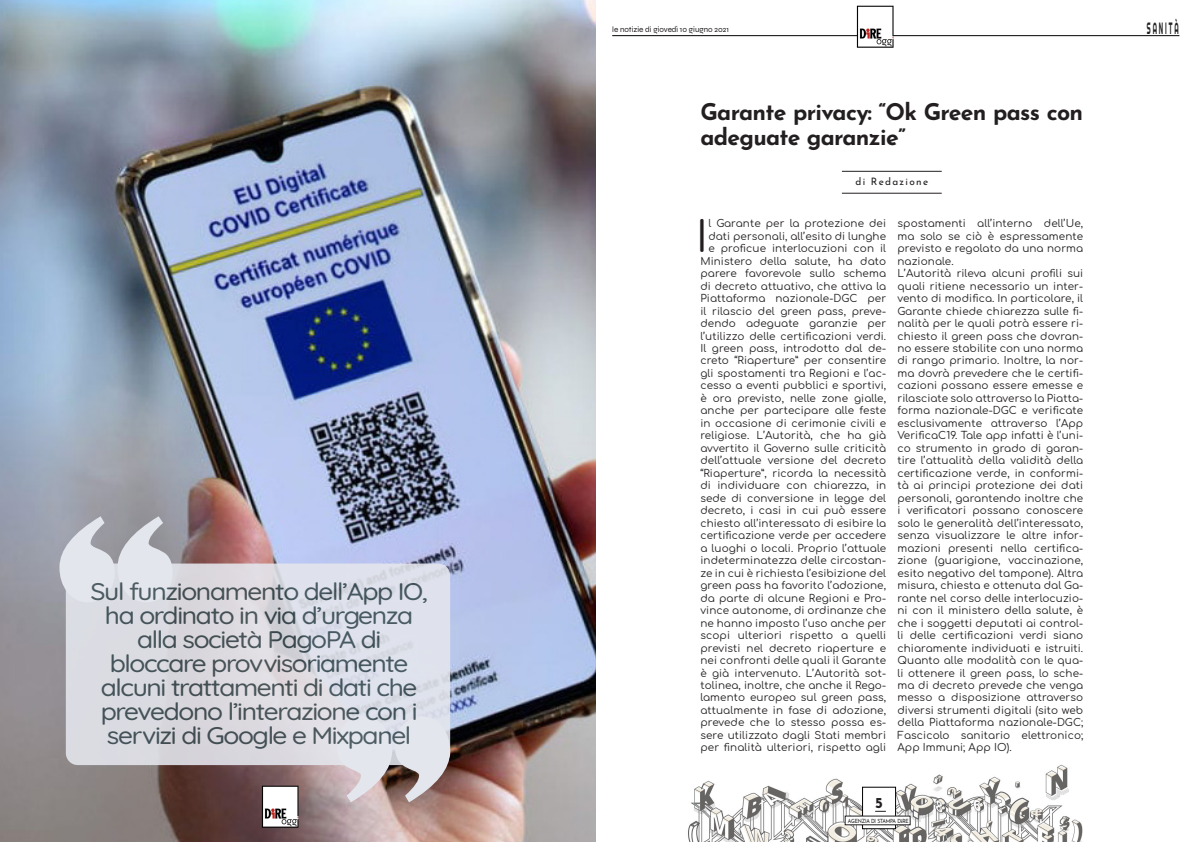
<style>
.page{position:relative;width:1191px;height:842px;background:#fff}
.page>*{position:absolute;margin:0;border:0;box-sizing:border-box;transform-origin:0 0}
.t1{font:42.4px "Comfortaa";color:#231f20}
.t2{font:300 24px/24px "Quicksand";letter-spacing:-.05em;color:#3c4e54;text-align:center;scale:1.1 1}
.t3{font:700 23px/25px "Josefin Sans";letter-spacing:-.03em;color:#231f20}
.t4{font:16.4px "Righteous";letter-spacing:.29em;color:#231f20;scale:.39 1}
.t5{font:700 15px "Josefin Sans";color:#231f20}
.t6{font:10.4px/12.5px "Comfortaa";letter-spacing:.01em;color:#231f20;text-align:justify}
.t7{font:10.2px "Josefin Sans";letter-spacing:.13em;color:#231f20}
.t8{font:8px "Syne";color:#231f20}
.t9{font:5.7px "Josefin Sans";letter-spacing:-.04em;color:#231f20;scale:.88 1}
.s1{font-weight:700}
</style>
<div class="page">
<img style="left:688px;top:764px;width:395px;height:78px">
<hr style="left:842px;top:193px;width:99px;height:1px;background:#231f20">
<hr style="left:842px;top:171px;width:99px;height:1px;background:#231f20">
<img style="left:0;top:0;width:595px;height:842px">
<svg style="left:59px;top:516px;width:114px;height:86px;background:#bbbcc3"></svg>
<svg style="left:337px;top:756px;width:113px;height:46px;background:#b09f9e"></svg>
<div style="left:66px;top:563px;width:384px;height:202px;background:#dbdce3;border-radius:12px"></div>
<hr style="left:612px;top:35px;width:567px;height:1px;background:#000">
<div style="left:862px;top:787px;width:34px;height:42px;background:#fff;border:1px solid #000"></div>
<div style="left:845px;top:816px;width:65px;height:9px;background:#fff"></div>
<img style="left:842px;top:5px;width:74px;height:42px">
<img style="left:247px;top:784px;width:73px;height:43px">
<h2 class="t2" style="left:90px;top:577px;width:308px">Sul funzionamento dell’App IO, ha ordinato in via d’urgenza alla società PagoPA di bloccare provvisoriamente alcuni trattamenti di dati che prevedono l’interazione con i servizi di Google e Mixpanel</h2>
<p class="t8" style="left:612px;top:24px;width:118px">le notizie di giovedì 10 giugno 2021</p>
<p class="t3" style="left:700px;top:97px;width:384px">Garante privacy: “Ok Green pass con adeguate garanzie”</p>
<p class="t7" style="left:855px;top:173px;width:74px">di Redazione</p>
<p class="t6" style="left:700px;top:216px;width:187px;text-align:right">l Garante per la protezione dei dati personali, all’esito di lunghe e proficue interlocuzioni con il Ministero della salute, ha dato parere favorevole sullo schema di decreto attuativo, che attiva la Piattaforma nazionale-DGC per il rilascio del green pass, preve&shy;dendo adeguate garanzie per l’utilizzo delle certificazioni verdi.<br>Il green pass, introdotto dal de&shy;creto “Riaperture” per consentire gli spostamenti tra Regioni e l’ac&shy;cesso a eventi pubblici e sportivi, è ora previsto, nelle zone gialle, anche per partecipare alle feste in occasione di cerimonie civili e religiose. L’Autorità, che ha già avvertito il Governo sulle criticità dell’attuale versione del decreto “Riaperture”, ricorda la necessità di individuare con chiarezza, in sede di conversione in legge del decreto, i casi in cui può essere chiesto all’interessato di esibire la certificazione verde per accedere a luoghi o locali. Proprio l’attuale indeterminatezza delle circostan&shy;ze in cui è richiesta l’esibizione del green pass ha favorito l’adozione, da parte di alcune Regioni e Pro&shy;vince autonome, di ordinanze che ne hanno imposto l’uso anche per scopi ulteriori rispetto a quelli previsti nel decreto riaperture e nei confronti delle quali il Garante è già intervenuto. L’Autorità sot&shy;tolinea, inoltre, che anche il Rego&shy;lamento europeo sul green pass, attualmente in fase di adozione, prevede che lo stesso possa es&shy;sere utilizzato dagli Stati membri per finalità ulteriori, rispetto agli</p>
<p class="t6" style="left:897px;top:216px;width:187px">spostamenti all’interno dell’Ue, ma solo se ciò è espressamente previsto e regolato da una norma nazionale.</p>
<p class="t1" style="left:696px;top:199px;width:13px">I</p>
<p class="t6" style="left:897px;top:266px;width:187px">L’Autorità rileva alcuni profili sui quali ritiene necessario un inter&shy;vento di modifica. In particolare, il Garante chiede chiarezza sulle fi&shy;nalità per le quali potrà essere ri&shy;chiesto il green pass che dovran&shy;no essere stabilite con una norma di rango primario. Inoltre, la nor&shy;ma dovrà prevedere che le certifi&shy;cazioni possano essere emesse e rilasciate solo attraverso la Piatta&shy;forma nazionale-DGC e verificate esclusivamente attraverso l’App VerificaC19. Tale app infatti è l’uni&shy;co strumento in grado di garan&shy;tire l’attualità della validità della certificazione verde, in conformi&shy;tà ai principi protezione dei dati personali, garantendo inoltre che i verificatori possano conoscere solo le generalità dell’interessato, senza visualizzare le altre infor&shy;mazioni presenti nella certifica&shy;zione (guarigione, vaccinazione, esito negativo del tampone). Altra misura, chiesta e ottenuta dal Ga&shy;rante nel corso delle interlocuzio&shy;ni con il ministero della salute, è che i soggetti deputati ai control&shy;li delle certificazioni verdi siano chiaramente individuati e istruiti.<br>Quanto alle modalità con le qua&shy;li ottenere il green pass, lo sche&shy;ma di decreto prevede che venga messo a disposizione attraverso diversi strumenti digitali (sito web della Piattaforma nazionale-DGC; Fascicolo sanitario elettronico; App Immuni; App IO).</p>
<h3 class="t5" style="left:875px;top:792px;width:9px">5</h3>
<p class="t9" style="left:848px;top:816px;width:71px">AGENZIA DI STAMPA D<span class="s1">i</span>RE</p>
<p class="t4" style="left:1147px;top:17px;width:83px">SANITÀ</p>
</div>
